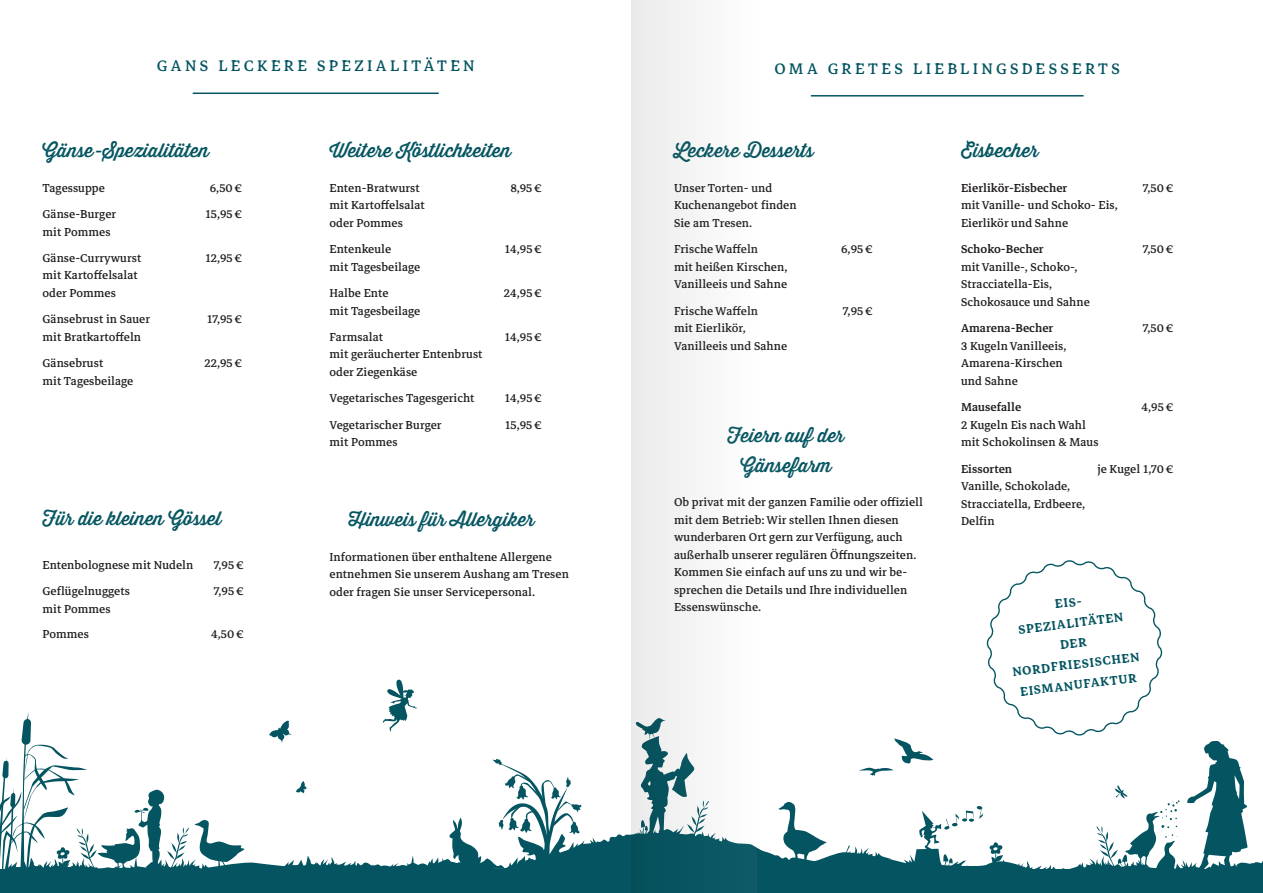
<style>
.page{position:relative;width:1263px;height:893px;background:#fff}
.page>*{position:absolute;margin:0;border:0;box-sizing:border-box;transform-origin:0 0}
.HL___Absatzlinie{font:21.6px "Markazi Text";letter-spacing:.15em;color:#045561}
.t1{font:18.9px/30px "Thirsty Rough Reg";color:#045561;text-align:center}
.t2{font:600 17.25px/20.7px "Markazi Text";color:#045561;text-align:center}
.NEU_MG{font:16.2px/17.5px "Markazi Text";color:#231f20}
.NEU_MG-2{font:500 16.2px "Markazi Text";color:#231f20}
</style>
<div class="page">
<div style="left:0;top:869px;width:1263px;height:24px;background:#045561"></div>
<hr style="left:811px;top:95px;width:272px;height:2px;background:#045561">
<hr style="left:193px;top:93px;width:246px;height:1px;background:#045561">
<svg style="left:0;top:560px;width:1263px;height:309px"></svg>
<svg style="left:631px;top:0;width:125px;height:869px"></svg>
<p class="HL___Absatzlinie" style="left:157px;top:54px;width:319px">GANS LECKERE SPEZIALITÄTEN</p>
<p class="HL___Absatzlinie" style="left:774px;top:56px;width:347px">OMA GRETES LIEBLINGSDESSERTS</p>
<p class="t1" style="left:43px;top:135px;width:168px">Gänse-Spezialitäten</p>
<p class="t1" style="left:330px;top:135px;width:183px">Weitere Köstlichkeiten</p>
<p class="NEU_MG" style="left:43px;top:180px;width:64px">Tagessuppe</p>
<p class="NEU_MG" style="left:210px;top:180px;width:34px">6,50 €</p>
<p class="NEU_MG" style="left:43px;top:206px;width:75px">Gänse-Burger</p>
<p class="NEU_MG" style="left:205px;top:206px;width:38px">15,95 €</p>
<p class="NEU_MG" style="left:43px;top:224px;width:70px">mit Pommes</p>
<p class="NEU_MG" style="left:43px;top:250px;width:100px">Gänse-Currywurst</p>
<p class="NEU_MG" style="left:205px;top:250px;width:38px">12,95 €</p>
<p class="NEU_MG" style="left:43px;top:268px;width:97px">mit Kartoffelsalat oder Pommes</p>
<p class="NEU_MG" style="left:43px;top:311px;width:109px">Gänsebrust in Sauer</p>
<p class="NEU_MG" style="left:207px;top:311px;width:37px">17,95 €</p>
<p class="NEU_MG" style="left:43px;top:329px;width:100px">mit Bratkartoffeln</p>
<p class="NEU_MG" style="left:43px;top:355px;width:62px">Gänsebrust</p>
<p class="NEU_MG" style="left:205px;top:355px;width:39px">22,95 €</p>
<p class="NEU_MG" style="left:43px;top:373px;width:92px">mit Tagesbeilage</p>
<p class="t1" style="left:43px;top:503px;width:180px">Für die kleinen Gössel</p>
<p class="NEU_MG" style="left:43px;top:557px;width:152px">Entenbolognese mit Nudeln</p>
<p class="NEU_MG" style="left:214px;top:557px;width:32px">7,95 €</p>
<p class="NEU_MG" style="left:43px;top:584px;width:89px">Geflügelnuggets</p>
<p class="NEU_MG" style="left:214px;top:584px;width:32px">7,95 €</p>
<p class="NEU_MG" style="left:43px;top:601px;width:70px">mit Pommes</p>
<p class="NEU_MG" style="left:43px;top:626px;width:48px">Pommes</p>
<p class="NEU_MG" style="left:211px;top:626px;width:34px">4,50 €</p>
<p class="NEU_MG" style="left:330px;top:180px;width:92px">Enten-Bratwurst</p>
<p class="NEU_MG" style="left:510px;top:180px;width:33px">8,95 €</p>
<p class="NEU_MG" style="left:330px;top:197px;width:97px">mit Kartoffelsalat oder Pommes</p>
<p class="NEU_MG" style="left:330px;top:241px;width:63px">Entenkeule</p>
<p class="NEU_MG" style="left:505px;top:241px;width:39px">14,95 €</p>
<p class="NEU_MG" style="left:330px;top:259px;width:92px">mit Tagesbeilage</p>
<p class="NEU_MG" style="left:330px;top:285px;width:60px">Halbe Ente</p>
<p class="NEU_MG" style="left:504px;top:285px;width:40px">24,95 €</p>
<p class="NEU_MG" style="left:330px;top:303px;width:92px">mit Tagesbeilage</p>
<p class="NEU_MG" style="left:330px;top:329px;width:55px">Farmsalat</p>
<p class="NEU_MG" style="left:505px;top:329px;width:39px">14,95 €</p>
<p class="NEU_MG" style="left:330px;top:347px;width:155px">mit geräucherter Entenbrust oder Ziegenkäse</p>
<p class="NEU_MG" style="left:330px;top:390px;width:147px">Vegetarisches Tagesgericht</p>
<p class="NEU_MG" style="left:505px;top:390px;width:39px">14,95 €</p>
<p class="NEU_MG" style="left:330px;top:417px;width:114px">Vegetarischer Burger</p>
<p class="NEU_MG" style="left:505px;top:417px;width:38px">15,95 €</p>
<p class="NEU_MG" style="left:330px;top:434px;width:70px">mit Pommes</p>
<p class="t1" style="left:348px;top:504px;width:187px">Hinweis für Allergiker</p>
<p class="NEU_MG" style="left:330px;top:549px;width:241px">Informationen über enthaltene Allergene entnehmen Sie unserem Aushang am Tresen oder fragen Sie unser Servicepersonal.</p>
<p class="t1" style="left:674px;top:135px;width:141px">Leckere Desserts</p>
<p class="t1" style="left:961px;top:135px;width:79px">Eisbecher</p>
<p class="NEU_MG" style="left:674px;top:180px;width:124px">Unser Torten- und<br>Kuchenangebot finden<br>Sie am Tresen.</p>
<p class="NEU_MG" style="left:674px;top:241px;width:86px">Frische Waffeln</p>
<p class="NEU_MG" style="left:841px;top:241px;width:33px">6,95 €</p>
<p class="NEU_MG" style="left:674px;top:259px;width:115px">mit heißen Kirschen,<br>Vanilleeis und Sahne</p>
<p class="NEU_MG" style="left:674px;top:303px;width:86px">Frische Waffeln</p>
<p class="NEU_MG" style="left:843px;top:303px;width:32px">7,95 €</p>
<p class="NEU_MG" style="left:674px;top:320px;width:115px">mit Eierlikör,<br>Vanilleeis und Sahne</p>
<p class="NEU_MG-2" style="left:961px;top:178px;width:108px">Eierlikör-Eisbecher</p>
<p class="NEU_MG" style="left:1143px;top:180px;width:32px">7,50 €</p>
<p class="NEU_MG" style="left:961px;top:197px;width:158px">mit Vanille- und Schoko- Eis,<br>Eierlikör und Sahne</p>
<p class="NEU_MG-2" style="left:961px;top:240px;width:84px">Schoko-Becher</p>
<p class="NEU_MG" style="left:1143px;top:241px;width:32px">7,50 €</p>
<p class="NEU_MG" style="left:961px;top:259px;width:130px">mit Vanille-, Schoko-,<br>Stracciatella-Eis,<br>Schokosauce und Sahne</p>
<p class="NEU_MG-2" style="left:961px;top:319px;width:94px">Amarena-Becher</p>
<p class="NEU_MG" style="left:1143px;top:320px;width:32px">7,50 €</p>
<p class="NEU_MG" style="left:961px;top:338px;width:107px">3 Kugeln Vanilleeis,<br>Amarena-Kirschen und Sahne</p>
<p class="NEU_MG-2" style="left:961px;top:398px;width:62px">Mausefalle</p>
<p class="NEU_MG" style="left:1141px;top:399px;width:33px">4,95 €</p>
<p class="NEU_MG" style="left:961px;top:417px;width:139px">2 Kugeln Eis nach Wahl mit Schokolinsen &amp; Maus</p>
<p class="NEU_MG-2" style="left:961px;top:459px;width:53px">Eissorten</p>
<p class="NEU_MG" style="left:1097px;top:461px;width:78px">je Kugel 1,70 €</p>
<p class="NEU_MG" style="left:961px;top:478px;width:126px">Vanille, Schokolade,<br>Stracciatella, Erdbeere,<br>Delfin</p>
<p class="t1" style="left:727px;top:420px;width:118px">Feiern auf der<br>Gänsefarm</p>
<p class="NEU_MG" style="left:674px;top:494px;width:250px">Ob privat mit der ganzen Familie oder offiziell mit dem Betrieb: Wir stellen Ihnen diesen wunderbaren Ort gern zur Verfügung, auch außerhalb unserer regulären Öffnungszeiten.<br>Kommen Sie einfach auf uns zu und wir be&shy;sprechen die Details und Ihre individuellen Essenswünsche.</p>
<p class="t2" style="left:1004px;top:601px;width:129px;rotate:-7deg">EIS-<br>SPEZIALITÄTEN<br>DER<br>NORDFRIESISCHEN<br>EISMANUFAKTUR</p>
</div>
